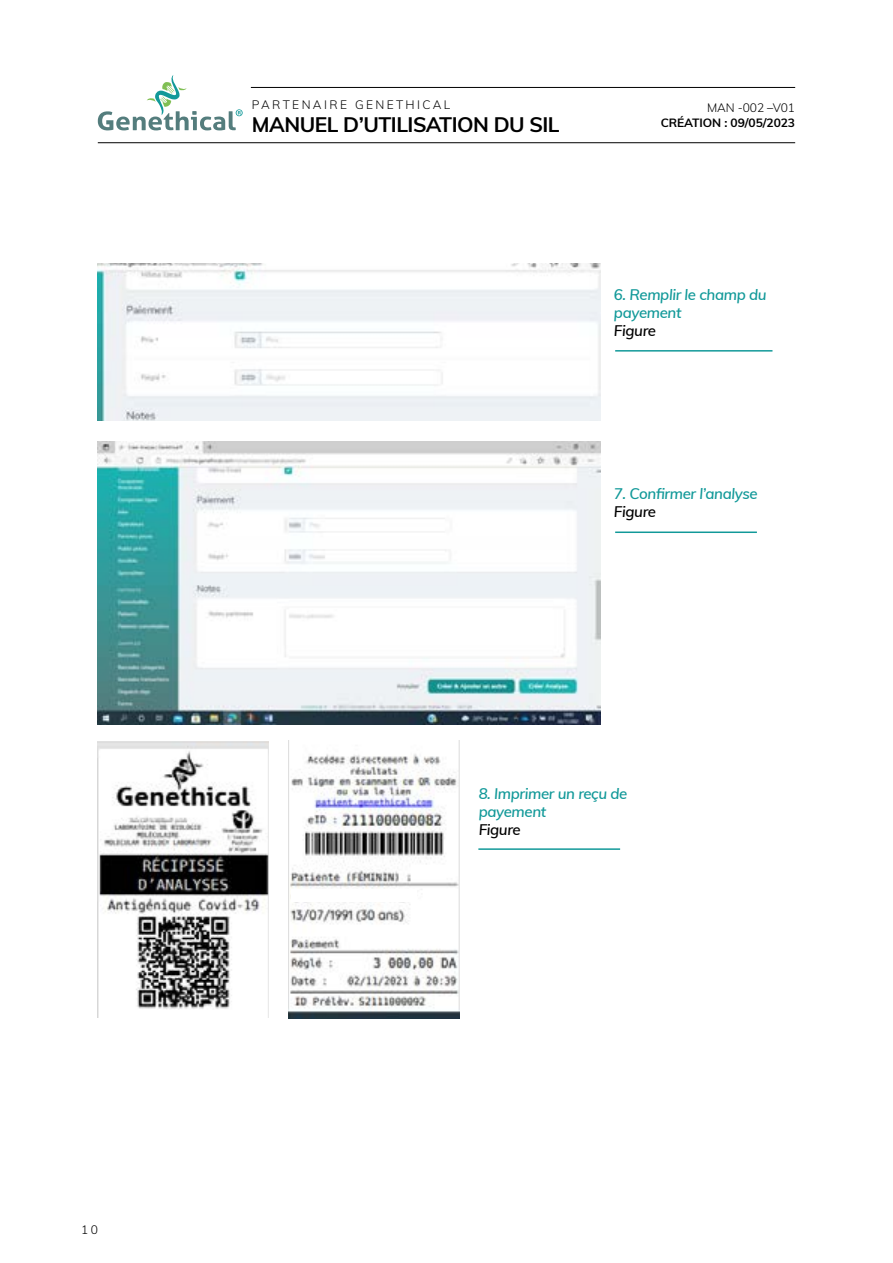
<style>
.page{position:relative;width:893px;height:1263px;background:#fff}
.page>*{position:absolute;margin:0;border:0;box-sizing:border-box;transform-origin:0 0}
.t1{font:700 21px "Muli";letter-spacing:-.025em;color:#000}
.t2{font:italic 600 15px/18px "Muli";letter-spacing:-.025em;color:#129999}
.t3{font:italic 600 15px "Muli";letter-spacing:-.025em;color:#000}
.t4{font:300 12px "Muli";letter-spacing:.2em;color:#000}
.t5{font:700 12px "Muli";letter-spacing:-.005em;color:#000}
.t6{font:300 12px "Muli";letter-spacing:-.005em;color:#000}
</style>
<div class="page">
<hr style="left:98px;top:142px;width:697px;height:1px;background:#000">
<hr style="left:251px;top:87px;width:544px;height:1px;background:#000">
<svg style="left:98px;top:75px;width:145px;height:55px"></svg>
<img style="left:98px;top:264px;width:503px;height:156px">
<img style="left:98px;top:441px;width:503px;height:283px">
<img style="left:98px;top:741px;width:171px;height:276px">
<img style="left:288px;top:741px;width:171px;height:277px">
<hr style="left:615px;top:350px;width:157px;height:2px;background:#129999">
<hr style="left:615px;top:531px;width:142px;height:2px;background:#129999">
<hr style="left:478px;top:848px;width:142px;height:2px;background:#129999">
<div style="left:291px;top:889px;width:126px;height:13px;background:#fff"></div>
<p class="t4" style="left:81px;top:1220px;width:18px">10</p>
<p class="t4" style="left:252px;top:96px;width:200px">PARTENAIRE GENETHICAL</p>
<h1 class="t1" style="left:252px;top:109px;width:309px">MANUEL D’UTILISATION DU SIL</h1>
<p class="t6" style="left:707px;top:99px;width:90px">MAN -002 –V01</p>
<p class="t5" style="left:661px;top:114px;width:136px">CRÉATION : 09/05/2023</p>
<p class="t2" style="left:614px;top:285px;width:154px">6. Remplir le champ du payement</p>
<p class="t3" style="left:614px;top:320px;width:44px">Figure</p>
<p class="t2" style="left:614px;top:484px;width:145px">7. Confirmer l’analyse</p>
<p class="t3" style="left:614px;top:500px;width:44px">Figure</p>
<p class="t2" style="left:479px;top:783px;width:150px">8. Imprimer un reçu de payement</p>
<p class="t3" style="left:479px;top:818px;width:44px">Figure</p>
</div>
